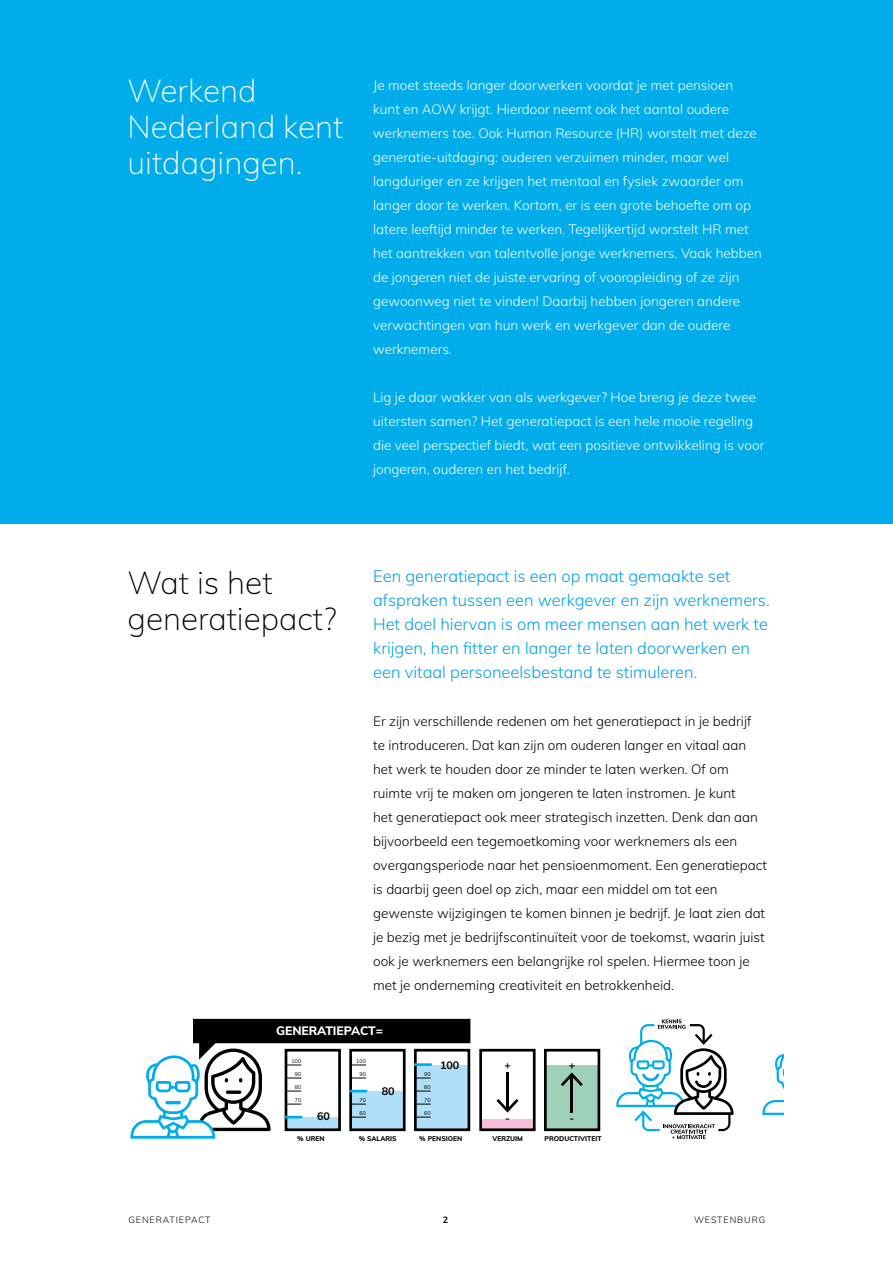
<style>
.page{position:relative;width:893px;height:1263px;background:#fff}
.page>*{position:absolute;margin:0;border:0;box-sizing:border-box;transform-origin:0 0}
.t1{font:200 31.5px/36px "Muli";color:#fff}
.t2{font:200 31.5px/36px "Muli";color:#000}
.t3{font:300 16.5px/24px "Muli";color:#009fe3}
.t4{font:300 13.5px/24px "Muli";color:#fff}
.t5{font:300 13.5px/24px "Muli";color:#000}
.t6{font:800 12.15px "Muli";color:#fff}
.t7{font:700 10.8px "Muli";color:#000}
.t8{font:300 9px "Muli";letter-spacing:.1em;color:#000}
.t9{font:700 9px "Muli";color:#000}
.t10{font:800 6.75px "Muli";color:#000}
.t11{font:5.4px "Muli";color:#000}
</style>
<div class="page">
<div style="left:0;top:0;width:893px;height:523px;background:#00ace9"></div>
<div style="left:546px;top:1065px;width:53px;height:64px;background:#9fd1b8"></div>
<div style="left:481px;top:1119px;width:53px;height:10px;background:#f7bfd9"></div>
<svg style="left:131px;top:1018px;width:340px;height:121px"></svg>
<div style="left:479px;top:1049px;width:57px;height:82px;border:3px solid #000"></div>
<div style="left:544px;top:1049px;width:56px;height:82px;border:3px solid #000"></div>
<hr style="left:506px;top:1072px;width:3px;height:38px;background:#000">
<svg style="left:496px;top:1099px;width:22px;height:13px"></svg>
<hr style="left:570px;top:1075px;width:3px;height:37px;background:#000">
<svg style="left:561px;top:1072px;width:22px;height:14px"></svg>
<svg style="left:762px;top:1054px;width:22px;height:61px"></svg>
<svg style="left:616px;top:1019px;width:118px;height:120px"></svg>
<h1 class="t1" style="left:128px;top:71px;width:217px">Werkend<br>Nederland kent uitdagingen.</h1>
<p class="t4" style="left:373px;top:73px;width:390px">Je moet steeds langer doorwerken voordat je met pensioen kunt en AOW krijgt. Hierdoor neemt ook het aantal oudere werknemers toe. Ook Human Resource (HR) worstelt met deze generatie-uitdaging: ouderen verzuimen minder, maar wel langduriger en ze krijgen het mentaal en fysiek zwaarder om langer door te werken. Kortom, er is een grote behoefte om op latere leeftijd minder te werken. Tegelijkertijd worstelt HR met het aantrekken van talentvolle jonge werknemers. Vaak hebben de jongeren niet de juiste ervaring of vooropleiding of ze zijn gewoonweg niet te vinden! Daarbij hebben jongeren andere verwachtingen van hun werk en werkgever dan de oudere werknemers.</p>
<p class="t4" style="left:373px;top:385px;width:393px">Lig je daar wakker van als werkgever? Hoe breng je deze twee uitersten samen? Het generatiepact is een hele mooie regeling die veel perspectief biedt, wat een positieve ontwikkeling is voor jongeren, ouderen en het bedrijf.</p>
<h1 class="t2" style="left:128px;top:563px;width:211px">Wat is het generatiepact?</h1>
<p class="t3" style="left:373px;top:563px;width:398px">Een generatiepact is een op maat gemaakte set afspraken tussen een werkgever en zijn werknemers.<br>Het doel hiervan is om meer mensen aan het werk te krijgen, hen fitter en langer te laten doorwerken en een vitaal personeelsbestand te stimuleren.</p>
<p class="t5" style="left:373px;top:709px;width:395px">Er zijn verschillende redenen om het generatiepact in je bedrijf<br>te introduceren. Dat kan zijn om ouderen langer en vitaal aan het werk te houden door ze minder te laten werken. Of om ruimte vrij te maken om jongeren te laten instromen. Je kunt<br>het generatiepact ook meer strategisch inzetten. Denk dan aan bijvoorbeeld een tegemoetkoming voor werknemers als een overgangsperiode naar het pensioenmoment. Een generatiepact is daarbij geen doel op zich, maar een middel om tot een gewenste wijzigingen te komen binnen je bedrijf. Je laat zien dat je bezig met je bedrijfscontinuïteit voor de toekomst, waarin juist ook je werknemers een belangrijke rol spelen. Hiermee toon je met je onderneming creativiteit en betrokkenheid.</p>
<p class="t6" style="left:276px;top:1022px;width:109px">GENERATIEPACT=</p>
<p class="t11" style="left:292px;top:1057px;width:11px">100</p>
<p class="t11" style="left:295px;top:1070px;width:8px">90</p>
<p class="t11" style="left:295px;top:1083px;width:8px">80</p>
<p class="t11" style="left:295px;top:1096px;width:8px">70</p>
<p class="t10" style="left:297px;top:1134px;width:29px">% UREN</p>
<p class="t10" style="left:359px;top:1134px;width:39px">% SALARIS</p>
<p class="t10" style="left:419px;top:1134px;width:44px">% PENSIOEN</p>
<p class="t11" style="left:356px;top:1057px;width:11px">100</p>
<p class="t11" style="left:359px;top:1070px;width:8px">90</p>
<p class="t11" style="left:359px;top:1096px;width:8px">70</p>
<p class="t11" style="left:359px;top:1109px;width:8px">60</p>
<p class="t7" style="left:440px;top:1057px;width:21px">100</p>
<p class="t7" style="left:504px;top:1057px;width:8px">+</p>
<p class="t7" style="left:569px;top:1057px;width:8px">+</p>
<p class="t11" style="left:424px;top:1070px;width:8px">90</p>
<p class="t11" style="left:424px;top:1083px;width:8px">80</p>
<p class="t11" style="left:424px;top:1096px;width:8px">70</p>
<p class="t11" style="left:424px;top:1109px;width:8px">60</p>
<p class="t7" style="left:382px;top:1083px;width:14px">80</p>
<p class="t7" style="left:317px;top:1108px;width:14px">60</p>
<p class="t7" style="left:505px;top:1110px;width:6px">-</p>
<p class="t7" style="left:570px;top:1110px;width:6px">-</p>
<p class="t10" style="left:492px;top:1134px;width:32px">VERZUIM</p>
<p class="t10" style="left:545px;top:1134px;width:59px">PRODUCTIVITEIT</p>
<p class="t8" style="left:128px;top:1213px;width:84px">GENERATIEPACT</p>
<p class="t9" style="left:443px;top:1213px;width:7px">2</p>
<p class="t8" style="left:694px;top:1213px;width:73px">WESTENBURG</p>
</div>
